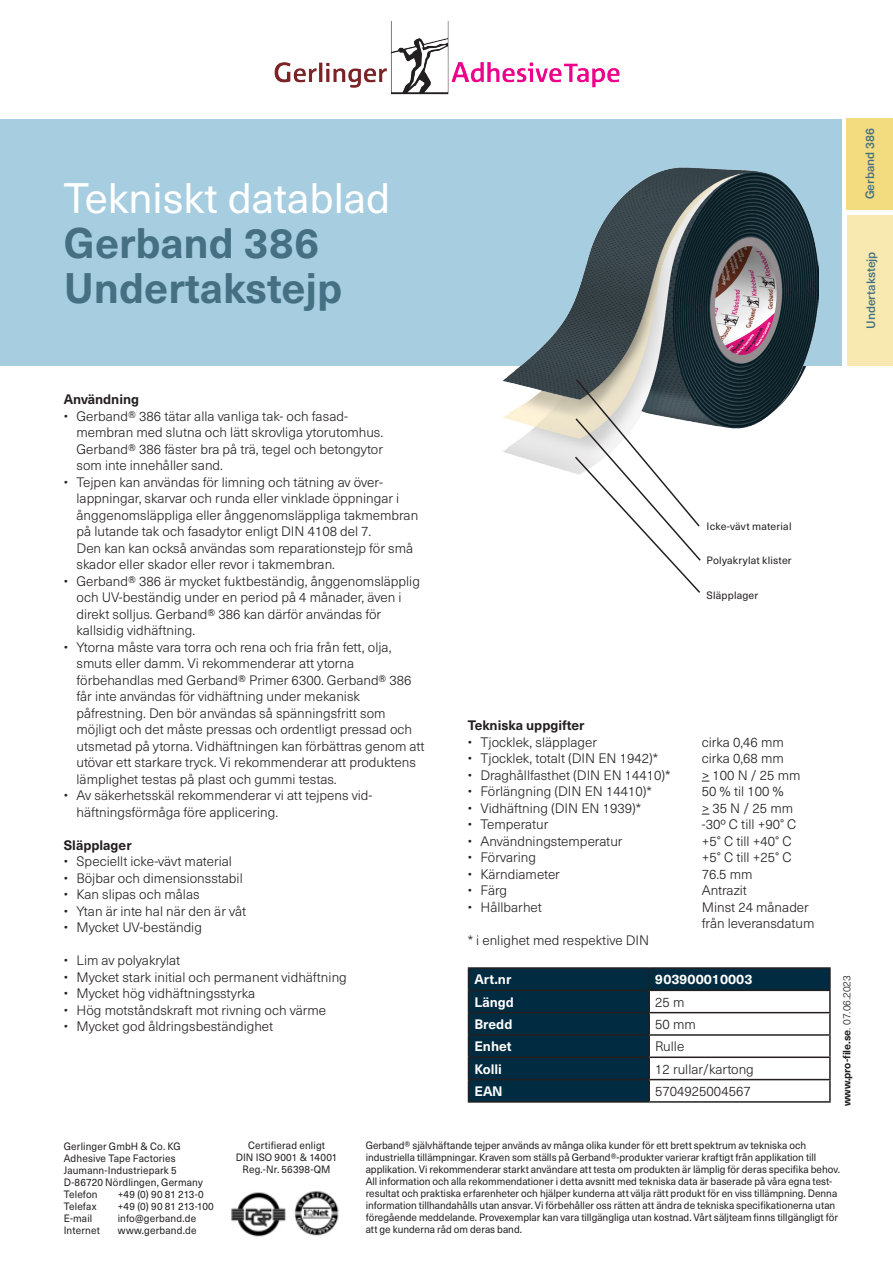
<style>
.page{position:relative;width:893px;height:1263px;background:#fff}
.page>*{position:absolute;margin:0;border:0;box-sizing:border-box;transform-origin:0 0}
.t1{font:700 42px "Neue Haas Unica W1 G";color:#456f82}
.t2{font:42px "Neue Haas Unica W1 G";color:#fff}
.t3{font:300 13.5px/16.5px "Neue Haas Unica W1 G";color:#231f20}
.t4{font:700 13.5px "Neue Haas Unica W1 G";color:#fff}
.t5{font:700 13.5px "Neue Haas Unica W1 G";color:#231f20}
.t6{font:500 12px "Neue Haas Unica W1 G";color:#456f82}
.t7{font:10.5px/12px "Neue Haas Unica W1 G";color:#231f20;scale:.95 1}
.t8{font:10.5px "Neue Haas Unica W1 G";color:#231f20}
.PF_skema_brød{font:700 10.5px "Neue Haas Unica W1 G";letter-spacing:-.005em;color:#231f20}
.s1{font-weight:300}
</style>
<div class="page">
<div style="left:0;top:119px;width:842px;height:247px;background:#a7cde0"></div>
<img style="left:274px;top:21px;width:346px;height:74px">
<img style="left:231px;top:1191px;width:108px;height:46px">
<svg style="left:469px;top:969px;width:360px;height:132px;fill:#002b40"></svg>
<hr style="left:468px;top:967px;width:181px;height:2px;background:#231f20">
<hr style="left:649px;top:967px;width:182px;height:2px;background:#231f20">
<hr style="left:648px;top:969px;width:2px;height:20px;background:#231f20">
<hr style="left:829px;top:969px;width:2px;height:20px;background:#231f20">
<hr style="left:468px;top:989px;width:181px;height:2px;background:#231f20">
<hr style="left:649px;top:989px;width:182px;height:2px;background:#231f20">
<hr style="left:648px;top:991px;width:2px;height:21px;background:#231f20">
<hr style="left:829px;top:991px;width:2px;height:21px;background:#231f20">
<hr style="left:468px;top:1012px;width:181px;height:1px;background:#231f20">
<hr style="left:649px;top:1012px;width:182px;height:1px;background:#231f20">
<hr style="left:648px;top:1013px;width:2px;height:21px;background:#231f20">
<hr style="left:829px;top:1013px;width:2px;height:21px;background:#231f20">
<hr style="left:468px;top:1034px;width:181px;height:2px;background:#231f20">
<hr style="left:649px;top:1034px;width:182px;height:2px;background:#231f20">
<hr style="left:648px;top:1036px;width:2px;height:20px;background:#231f20">
<hr style="left:829px;top:1036px;width:2px;height:20px;background:#231f20">
<hr style="left:468px;top:1056px;width:181px;height:2px;background:#231f20">
<hr style="left:649px;top:1056px;width:182px;height:2px;background:#231f20">
<hr style="left:648px;top:1058px;width:2px;height:21px;background:#231f20">
<hr style="left:829px;top:1058px;width:2px;height:21px;background:#231f20">
<hr style="left:468px;top:1079px;width:181px;height:1px;background:#231f20">
<svg style="left:468px;top:969px;width:1px;height:132px"></svg>
<hr style="left:649px;top:1079px;width:182px;height:1px;background:#231f20">
<hr style="left:648px;top:1080px;width:2px;height:21px;background:#231f20">
<hr style="left:829px;top:1080px;width:2px;height:21px;background:#231f20">
<hr style="left:468px;top:1101px;width:181px;height:2px;background:#231f20">
<hr style="left:649px;top:1101px;width:182px;height:2px;background:#231f20">
<div style="left:846px;top:118px;width:47px;height:91px;background:#f3dc80"></div>
<div style="left:847px;top:215px;width:46px;height:151px;background:#f7e9b0"></div>
<img style="left:502px;top:167px;width:316px;height:306px">
<svg style="left:573px;top:378px;width:129px;height:215px"></svg>
<p class="t2" style="left:64px;top:167px;width:328px">Tekniskt datablad</p>
<p class="t1" style="left:64px;top:211px;width:257px">Gerband 386</p>
<p class="t1" style="left:64px;top:256px;width:280px">Undertakstejp</p>
<p class="t6" style="left:861px;top:199px;width:73px;rotate:-90deg">Gerband 386</p>
<p class="t6" style="left:862px;top:329px;width:79px;rotate:-90deg">Undertakstejp</p>
<p class="t5" style="left:64px;top:389px;width:77px">Användning</p>
<p class="t3" style="left:77px;top:407px;width:308px;text-indent:-13px">• Gerband® 386 tätar alla vanliga tak- och fasad&shy;membran med slutna och lätt skrovliga ytorutomhus.<br>Gerband® 386 fäster bra på trä, tegel och betongytor som inte innehåller sand.</p>
<p class="t3" style="left:77px;top:473px;width:343px;text-indent:-13px">• Tejpen kan användas för limning och tätning av över&shy;lappningar, skarvar och runda eller vinklade öppningar i ånggenomsläppliga eller ånggenomsläppliga takmembran på lutande tak och fasadytor enligt DIN 4108 del 7.<br>Den kan kan också användas som reparationstejp för små skador eller skador eller revor i takmembran.</p>
<p class="t3" style="left:77px;top:572px;width:345px;text-indent:-13px">• Gerband® 386 är mycket fuktbeständig, ånggenomsläpplig och UV-beständig under en period på 4 månader, även i direkt solljus. Gerband® 386 kan därför användas för kallsidig vidhäftning.</p>
<p class="t3" style="left:77px;top:638px;width:350px;text-indent:-13px">• Ytorna måste vara torra och rena och fria från fett, olja, smuts eller damm. Vi rekommenderar att ytorna förbehandlas med Gerband® Primer 6300. Gerband® 386 får inte användas för vidhäftning under mekanisk påfrestning. Den bör användas så spänningsfritt som möjligt och det måste pressas och ordentligt pressad och utsmetad på ytorna. Vidhäftningen kan förbättras genom att utövar ett starkare tryck. Vi rekommenderar att produktens lämplighet testas på plast och gummi testas.</p>
<p class="t3" style="left:77px;top:786px;width:297px;text-indent:-13px">• Av säkerhetsskäl rekommenderar vi att tejpens vid&shy;häftningsförmåga före applicering.</p>
<p class="t5" style="left:64px;top:834px;width:69px">Släpplager</p>
<p class="t3" style="left:64px;top:852px;width:170px">• Speciellt icke-vävt material</p>
<p class="t3" style="left:64px;top:869px;width:180px">• Böjbar och dimensionsstabil</p>
<p class="t3" style="left:64px;top:885px;width:137px">• Kan slipas och målas</p>
<p class="t3" style="left:64px;top:902px;width:184px">• Ytan är inte hal när den är våt</p>
<p class="t3" style="left:64px;top:918px;width:140px">• Mycket UV-beständig</p>
<p class="t3" style="left:64px;top:951px;width:118px">• Lim av polyakrylat</p>
<p class="t3" style="left:64px;top:968px;width:285px">• Mycket stark initial och permanent vidhäftning</p>
<p class="t3" style="left:64px;top:984px;width:193px">• Mycket hög vidhäftningsstyrka</p>
<p class="t3" style="left:64px;top:1001px;width:264px">• Hög motståndskraft mot rivning och värme</p>
<p class="t3" style="left:64px;top:1017px;width:211px">• Mycket god åldringsbeständighet</p>
<p class="t8" style="left:707px;top:518px;width:86px">Icke-vävt material</p>
<p class="t8" style="left:707px;top:553px;width:87px">Polyakrylat klister</p>
<p class="t8" style="left:707px;top:587px;width:53px">Släpplager</p>
<p class="t5" style="left:468px;top:715px;width:118px">Tekniska uppgifter</p>
<p class="t3" style="left:468px;top:733px;width:131px">• Tjocklek, släpplager</p>
<p class="t3" style="left:702px;top:733px;width:84px">cirka 0,46 mm</p>
<p class="t3" style="left:468px;top:749px;width:192px">• Tjocklek, totalt (DIN EN 1942)*</p>
<p class="t3" style="left:702px;top:749px;width:84px">cirka 0,68 mm</p>
<p class="t3" style="left:468px;top:766px;width:204px">• Draghållfasthet (DIN EN 14410)*</p>
<p class="t3" style="left:702px;top:766px;width:100px">&gt; 100 N / 25 mm</p>
<p class="t3" style="left:468px;top:782px;width:186px">• Förlängning (DIN EN 14410)*</p>
<p class="t3" style="left:702px;top:782px;width:84px">50 % til 100 %</p>
<p class="t3" style="left:468px;top:799px;width:175px">• Vidhäftning (DIN EN 1939)*</p>
<p class="t3" style="left:702px;top:799px;width:93px">&gt; 35 N / 25 mm</p>
<p class="t3" style="left:468px;top:815px;width:82px">• Temperatur</p>
<p class="t3" style="left:702px;top:815px;width:96px">-30º C till +90° C</p>
<p class="t3" style="left:468px;top:832px;width:156px">• Användningstemperatur</p>
<p class="t3" style="left:702px;top:832px;width:91px">+5° C till +40° C</p>
<p class="t3" style="left:468px;top:848px;width:70px">• Förvaring</p>
<p class="t3" style="left:702px;top:848px;width:91px">+5° C till +25° C</p>
<p class="t3" style="left:468px;top:865px;width:94px">• Kärndiameter</p>
<p class="t3" style="left:702px;top:865px;width:52px">76.5 mm</p>
<p class="t3" style="left:468px;top:881px;width:41px">• Färg</p>
<p class="t3" style="left:702px;top:881px;width:47px">Antrazit</p>
<p class="t3" style="left:468px;top:898px;width:76px">• Hållbarhet</p>
<p class="t3" style="left:702px;top:898px;width:114px">Minst 24 månader från leveransdatum</p>
<p class="t3" style="left:468px;top:931px;width:183px">* i enlighet med respektive DIN</p>
<p class="t4" style="left:474px;top:969px;width:38px">Art.nr</p>
<p class="t4" style="left:655px;top:969px;width:99px">903900010003</p>
<p class="t4" style="left:474px;top:991px;width:41px">Längd</p>
<p class="t3" style="left:655px;top:993px;width:31px">25 m</p>
<p class="t4" style="left:474px;top:1014px;width:39px">Bredd</p>
<p class="t3" style="left:655px;top:1015px;width:42px">50 mm</p>
<p class="t4" style="left:474px;top:1036px;width:39px">Enhet</p>
<p class="t3" style="left:655px;top:1037px;width:31px">Rulle</p>
<p class="t4" style="left:474px;top:1058px;width:29px">Kolli</p>
<p class="t3" style="left:655px;top:1060px;width:100px">12 rullar/kartong</p>
<p class="t4" style="left:474px;top:1081px;width:30px">EAN</p>
<p class="t3" style="left:655px;top:1082px;width:97px">5704925004567</p>
<p class="PF_skema_brød" style="left:839px;top:1106px;width:133px;rotate:-90deg">www.pro-file.se<span class="s1">. 07.06.2023</span></p>
<p class="t7" style="left:64px;top:1140px;width:125px">Gerlinger GmbH &amp; Co. KG</p>
<p class="t7" style="left:64px;top:1152px;width:119px">Adhesive Tape Factories</p>
<p class="t7" style="left:64px;top:1164px;width:120px">Jaumann-Industriepark 5</p>
<p class="t7" style="left:64px;top:1176px;width:148px">D-86720 Nördlingen, Germany</p>
<p class="t7" style="left:64px;top:1188px;width:37px">Telefon</p>
<p class="t7" style="left:118px;top:1188px;width:92px">+49 (0) 90 81 213-0</p>
<p class="t7" style="left:64px;top:1200px;width:36px">Telefax</p>
<p class="t7" style="left:118px;top:1200px;width:103px">+49 (0) 90 81 213-100</p>
<p class="t7" style="left:64px;top:1212px;width:32px">E-mail</p>
<p class="t7" style="left:118px;top:1212px;width:84px">info@gerband.de</p>
<p class="t7" style="left:64px;top:1224px;width:40px">Internet</p>
<p class="t7" style="left:118px;top:1224px;width:84px">www.gerband.de</p>
<p class="t7" style="left:248px;top:1139px;width:83px">Certifierad enligt</p>
<p class="t7" style="left:236px;top:1151px;width:109px">DIN ISO 9001 &amp; 14001</p>
<p class="t7" style="left:243px;top:1163px;width:94px">Reg.-Nr. 56398-QM</p>
<p class="t7" style="left:366px;top:1139px;width:501px">Gerband® självhäftande tejper används av många olika kunder för ett brett spektrum av tekniska och industriella tillämpningar. Kraven som ställs på Gerband®-produkter varierar kraftigt från applikation till applikation. Vi rekommenderar starkt användare att testa om produkten är lämplig för deras specifika behov.<br>All information och alla rekommendationer i detta avsnitt med tekniska data är baserade på våra egna test-</p>
<p class="t7" style="left:366px;top:1187px;width:499px">resultat och praktiska erfarenheter och hjälper kunderna att välja rätt produkt för en viss tillämpning. Denna information tillhandahålls utan ansvar. Vi förbehåller oss rätten att ändra de tekniska specifikationerna utan föregående meddelande. Provexemplar kan vara tillgängliga utan kostnad. Vårt säljteam finns tillgängligt för att ge kunderna råd om deras band.</p>
</div>
